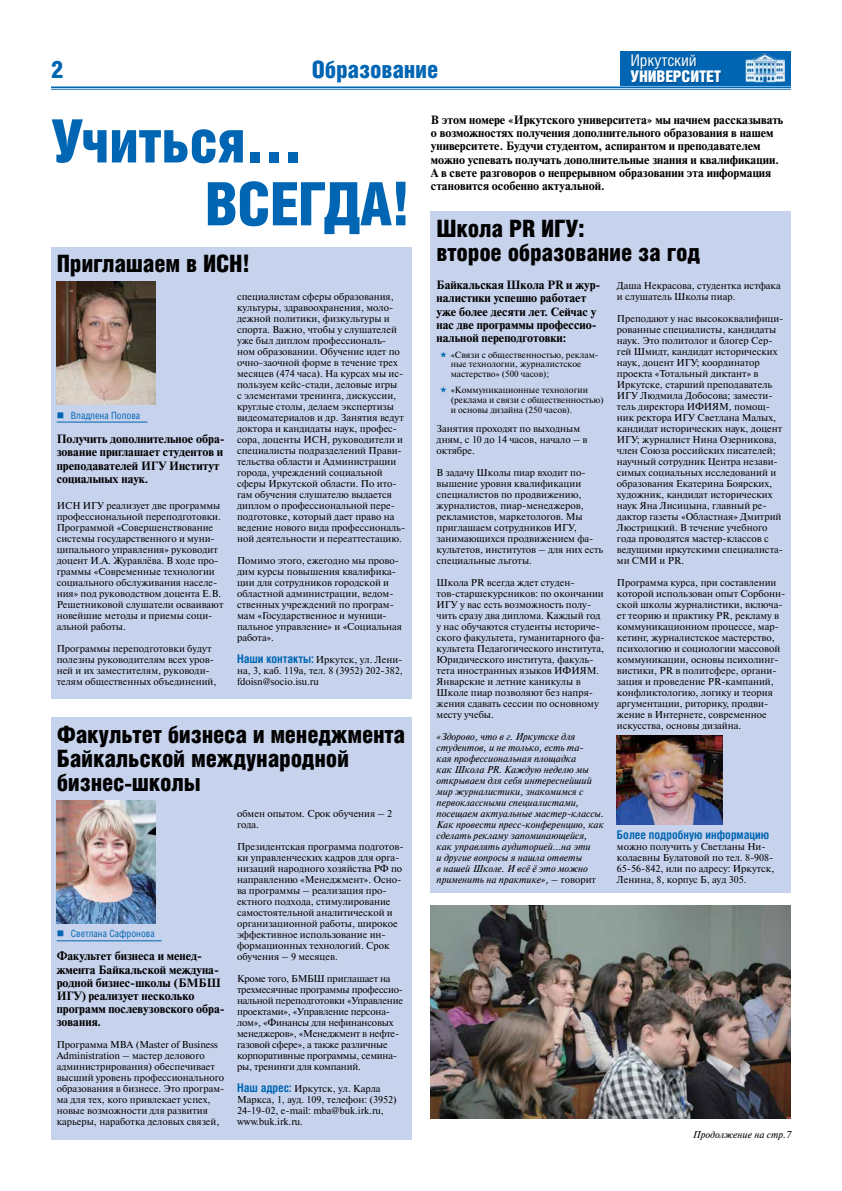
<style>
.page{position:relative;width:842px;height:1191px;background:#fff}
.page>*{position:absolute;margin:0;border:0;box-sizing:border-box;transform-origin:0 0}
.t1{font:900 60px/62.8px "Helios Cond";letter-spacing:-.01em;color:#0066b3}
.t2{font:900 24px/24px "Helios Cond";letter-spacing:-.01em;color:#000}
.t3{font:900 24px "Helios Cond";letter-spacing:-.01em;color:#0066b3}
.t4{font:900 16.1px "Helios Cond";letter-spacing:-.01em;color:#fff}
.t5{font:16.1px "Helios Cond";letter-spacing:-.01em;color:#fff}
.t6{font:700 12px/13.2px "Newton C";color:#000}
.t7{font:700 12px "Helios Cond";color:#0066b3}
.t8{font:10px/11px "Newton C";color:#000}
.t9{font:italic 10px/11px "Newton C";color:#000}
.t10{font:10px/11px "Newton C";letter-spacing:-.02em;color:#000}
.t11{font:10px "Helios Cond";color:#0066b3}
.t12{font:9px/9.9px "Newton C";color:#000}
.s1{font-style:normal}
.s2{font-family:"Helios Cond";font-weight:700;font-size:12px;color:#0066b3}
</style>
<div class="page">
<div style="left:621px;top:51px;width:170px;height:34px;background:#0066b3"></div>
<div style="left:632px;top:56px;width:90px;height:28px;background:#004b88;opacity:.75"></div>
<img style="left:746px;top:53px;width:39px;height:30px">
<hr style="left:51px;top:86px;width:740px;height:2px;background:#0066b3">
<hr style="left:51px;top:89px;width:740px;height:1px;background:#0066b3">
<div style="left:51px;top:247px;width:360px;height:451px;background:#c7d2ec"></div>
<hr style="left:57px;top:421px;width:90px;height:1px;background:#0066b3">
<img style="left:57px;top:281px;width:98px;height:124px">
<div style="left:51px;top:717px;width:360px;height:423px;background:#c7d2ec"></div>
<hr style="left:57px;top:940px;width:105px;height:1px;background:#0066b3">
<img style="left:57px;top:800px;width:98px;height:123px">
<img style="left:431px;top:905px;width:360px;height:213px">
<div style="left:431px;top:211px;width:360px;height:682px;background:#c7d2ec"></div>
<img style="left:617px;top:736px;width:106px;height:88px">
<h2 class="t3" style="left:51px;top:56px;width:14px">2</h2>
<h3 class="t5" style="left:630px;top:51px;width:68px">Иркутский</h3>
<h2 class="t3" style="left:312px;top:55px;width:128px">Образование</h2>
<h3 class="t4" style="left:630px;top:67px;width:92px">УНИВЕРСИТЕТ</h3>
<h1 class="t1" style="left:205px;top:109px;width:208px;text-indent:-154px">Учиться...<br>ВСЕГДА!</h1>
<h2 class="t2" style="left:57px;top:251px;width:195px">Приглашаем в ИСН!</h2>
<p class="t6" style="left:431px;top:113px;width:354px">В этом номере «Иркутского университета» мы начнем рассказывать о возможностях получения дополнительного образования в нашем университете. Будучи студентом, аспирантом и преподавателем можно успевать получать дополнительные знания и квалификации.<br>А в свете разговоров о непрерывном образовании эта информация становится особенно актуальной.</p>
<h2 class="t2" style="left:437px;top:216px;width:265px">Школа PR ИГУ:<br>второе образование за год</h2>
<p class="t6" style="left:437px;top:278px;width:166px">Байкальская Школа PR и жур&shy;налистики успешно работает уже более десяти лет. Сейчас у нас две программы профессио&shy;нальной переподготовки:</p>
<p class="t12" style="left:451px;top:349px;width:149px">«Связи с общественностью, реклам&shy;ные технологии, журналистское мастерство» (500 часов);</p>
<p class="t12" style="left:451px;top:385px;width:155px">«Коммуникационные технологии (реклама и связи с общественностью) и основы дизайна (250 часов).</p>
<p class="t8" style="left:437px;top:423px;width:152px">Занятия проходят по выходным дням, с 10 до 14 часов, начало – в октябре.</p>
<p class="t8" style="left:437px;top:467px;width:168px">В задачу Школы пиар входит по&shy;вышение уровня квалификации специалистов по продвижению, журналистов, пиар-менеджеров, рекламистов, маркетологов. Мы приглашаем сотрудников ИГУ, занимающихся продвижением фа&shy;культетов, институтов – для них есть специальные льготы.</p>
<p class="t8" style="left:437px;top:577px;width:170px">Школа PR всегда ждет студен&shy;тов-старшекурсников: по окончании<br>ИГУ у вас есть возможность полу&shy;чить сразу два диплома. Каждый год у нас обучаются студенты историче&shy;ского факультета, гуманитарного фа&shy;культета Педагогического института,<br>Юридического института, факуль&shy;тета иностранных языков ИФИЯМ.<br>Январские и летние каникулы в<br>Школе пиар позволяют без напря&shy;жения сдавать сессии по основному месту учебы.</p>
<p class="t9" style="left:437px;top:731px;width:169px">«Здорово, что в г. Иркутске для студентов, и не только, есть та-<br>кая профессиональная площадка<br>как Школа PR. Каждую неделю мы открываем для себя интереснейший мир журналистики, знакомимся с первоклассными специалистами, посещаем актуальные мастер-классы.<br>Как провести пресс-конференцию, как сделать рекламу запоминающейся, как управлять аудиторией…на эти<br>и другие вопросы я нашла ответы<br>в нашей Школе. И всё ё это можно применить на практике», <span class="s1">– говорит</span></p>
<p class="t8" style="left:617px;top:280px;width:165px">Даша Некрасова, студентка истфака и слушатель Школы пиар.</p>
<p class="t8" style="left:617px;top:313px;width:168px">Преподают у нас высококвалифици&shy;рованные специалисты, кандидаты наук. Это политолог и блогер Сер&shy;гей Шмидт, кандидат исторических наук, доцент ИГУ; координатор проекта «Тотальный диктант» в<br>Иркутске, старший преподаватель<br>ИГУ Людмила Добосова; замести&shy;тель директора ИФИЯМ, помощ&shy;ник ректора ИГУ Светлана Малых, кандидат исторических наук, доцент<br>ИГУ; журналист Нина Озерникова, член Союза российских писателей; научный сотрудник Центра незави&shy;симых социальных исследований и образования Екатерина Боярских, художник, кандидат исторических наук Яна Лисицына, главный ре&shy;дактор газеты «Областная» Дмитрий<br>Люстрицкий. В течение учебного года проводятся мастер-классов с ведущими иркутскими специалиста&shy;ми СМИ и PR.</p>
<p class="t8" style="left:617px;top:577px;width:170px">Программа курса, при составлении которой использован опыт Сорбонн&shy;ской школы журналистики, включа&shy;ет теорию и практику PR, рекламу в коммуникационном процессе, мар&shy;кетинг, журналистское мастерство, психологию и социологии массовой коммуникации, основы психолинг&shy;вистики, PR в политсфере, органи&shy;зация и проведение PR-кампаний, конфликтологию, логику и теория аргументации, риторику, продви&shy;жение в Интернете, современное искусства, основы дизайна.</p>
<p class="t8" style="left:237px;top:291px;width:170px">специалистам сферы образования, культуры, здравоохранения, моло&shy;дежной политики, физкультуры и спорта. Важно, чтобы у слушателей уже был диплом профессиональ&shy;ном образовании. Обучение идет по очно-заочной форме в течение трех месяцев (474 часа). На курсах мы ис&shy;пользуем кейс-стади, деловые игры<br>с элементами тренинга, дискуссии, круглые столы, делаем экспертизы видеоматериалов и др. Занятия ведут доктора и кандидаты наук, профес&shy;сора, доценты ИСН, руководители и специалисты подразделений Прави&shy;тельства области и Администрации города, учреждений социальной сферы Иркутской области. По ито&shy;гам обучения слушателю выдается диплом о профессиональной пере&shy;подготовке, который дает право на ведение нового вида профессиональ&shy;ной деятельности и переаттестацию.</p>
<p class="t8" style="left:237px;top:555px;width:167px">Помимо этого, ежегодно мы прово&shy;дим курсы повышения квалифика&shy;ции для сотрудников городской и областной администрации, ведом&shy;ственных учреждений по програм&shy;мам «Государственное и муници&shy;пальное управление» и «Социальная работа».</p>
<p class="t8" style="left:237px;top:654px;width:167px;text-align:justify"><span class="s2">Наши контакты:</span> Иркутск, ул. Лени&shy;на, 3, каб. 119а, тел. 8 (3952) 202-382, fdoisn@socio.isu.ru</p>
<p class="t11" style="left:71px;top:409px;width:71px">Владлена Попова</p>
<p class="t6" style="left:57px;top:432px;width:170px">Получить дополнительное обра&shy;зование приглашает студентов и преподавателей ИГУ Институт социальных наук.</p>
<p class="t8" style="left:57px;top:500px;width:168px">ИСН ИГУ реализует две программы профессиональной переподготовки.<br>Программой «Совершенствование системы государственного и муни&shy;ципального управления» руководит доцент И.А. Журавлёва. В ходе про&shy;граммы «Современные технологии социального обслуживания населе&shy;ния» под руководством доцента Е.В.<br>Решетниковой слушатели осваивают новейшие методы и приемы соци&shy;альной работы.</p>
<p class="t8" style="left:57px;top:643px;width:161px">Программы переподготовки будут полезны руководителям всех уров&shy;ней и их заместителям, руководи&shy;телям общественных объединений,</p>
<h2 class="t2" style="left:57px;top:722px;width:350px">Факультет бизнеса и менеджмента<br>Байкальской международной бизнес-школы</h2>
<p class="t8" style="left:237px;top:808px;width:157px">обмен опытом. Срок обучения – 2 года.</p>
<p class="t8" style="left:237px;top:841px;width:168px">Президентская программа подготов&shy;ки управленческих кадров для орга&shy;низаций народного хозяйства РФ по направлению «Менеджмент». Осно&shy;ва программы – реализация про&shy;ектного подхода, стимулирование самостоятельной аналитической и организационной работы, широкое эффективное использование ин&shy;формационных технологий. Срок обучения – 9 месяцев.</p>
<p class="t10" style="left:237px;top:973px;width:168px">Кроме того, БМБШ приглашает на трехмесячные программы профессио&shy;нальной переподготовки «Управление проектами», «Управление персона&shy;лом», «Финансы для нефинансовых менеджеров», «Менеджмент в нефте&shy;газовой сфере», а также различные корпоративные программы, семина&shy;ры, тренинги для компаний.</p>
<p class="t8" style="left:237px;top:1083px;width:161px"><span class="s2">Наш адрес:</span> Иркутск, ул. Карла<br>Маркса, 1, ауд. 109, телефон: (3952)<br>24-19-02, e-mail: mba@buk.irk.ru, www.buk.irk.ru.</p>
<p class="t7" style="left:617px;top:828px;width:154px">Более подробную информацию</p>
<p class="t8" style="left:617px;top:841px;width:159px">можно получить у Светланы Ни&shy;колаевны Булатовой по тел. 8-908-<br>65-56-842, или по адресу: Иркутск,<br>Ленина, 8, корпус Б, ауд 305.</p>
<p class="t11" style="left:71px;top:928px;width:85px">Светлана Сафронова</p>
<p class="t6" style="left:57px;top:949px;width:170px">Факультет бизнеса и менед&shy;жмента Байкальской междуна&shy;родной бизнес-школы (БМБШ<br>ИГУ) реализует несколько программ послевузовского обра&shy;зования.</p>
<p class="t8" style="left:57px;top:1039px;width:169px">Программа МВА (Master of Business Administration – мастер делового администрирования) обеспечивает высший уровень профессионального образования в бизнесе. Это програм&shy;ма для тех, кого привлекает успех, новые возможности для развития карьеры, наработка деловых связей,</p>
<p class="t9" style="left:693px;top:1129px;width:99px">Продолжение на стр.7</p>
</div>
